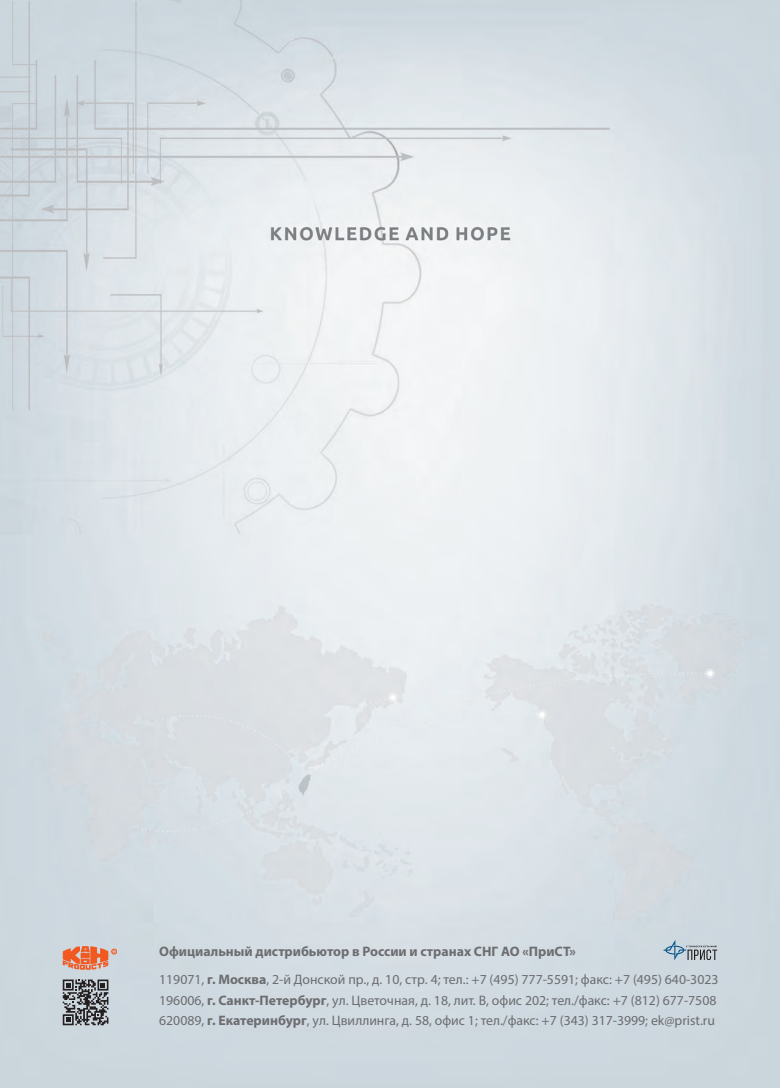
<style>
.page{position:relative;width:780px;height:1088px;background:#fff}
.page>*{position:absolute;margin:0;border:0;box-sizing:border-box;transform-origin:0 0}
.t1{font:13.75px "Myriad Pro";color:#6c6d70}
.t2{font:700 13.75px "Myriad Pro";color:#6c6d70}
.t3{font:5.38px "Microsoft Sans Serif";color:#f15921;scale:.92 1}
.s1{font-weight:700}
</style>
<div class="page">
<img style="left:0;top:0;width:780px;height:1088px">
<svg style="left:63px;top:946px;width:54px;height:24px"></svg>
<svg style="left:663px;top:940px;width:54px;height:20px"></svg>
<svg style="left:63px;top:979px;width:45px;height:46px;background:#74777b"></svg>
<p class="t3" style="left:112px;top:948px;width:5px">R</p>
<p class="t2" style="left:159px;top:943px;width:418px">Официальный дистрибьютор в России и странах СНГ АО «ПриСТ»</p>
<p class="t1" style="left:159px;top:971px;width:561px">119071, <span class="s1">г. Москва</span>, 2-й Донской пр., д. 10, стр. 4; тел.: +7 (495) 777-5591; факс: +7 (495) 640-3023</p>
<p class="t1" style="left:159px;top:991px;width:558px">196006, <span class="s1">г. Санкт-Петербург</span>, ул. Цветочная, д. 18, лит. В, офис 202; тел./факс: +7 (812) 677-7508</p>
<p class="t1" style="left:159px;top:1012px;width:557px">620089, <span class="s1">г. Екатеринбург</span>, ул. Цвиллинга, д. 58, офис 1; тел./факс: +7 (343) 317-3999; ek@prist.ru</p>
</div>
